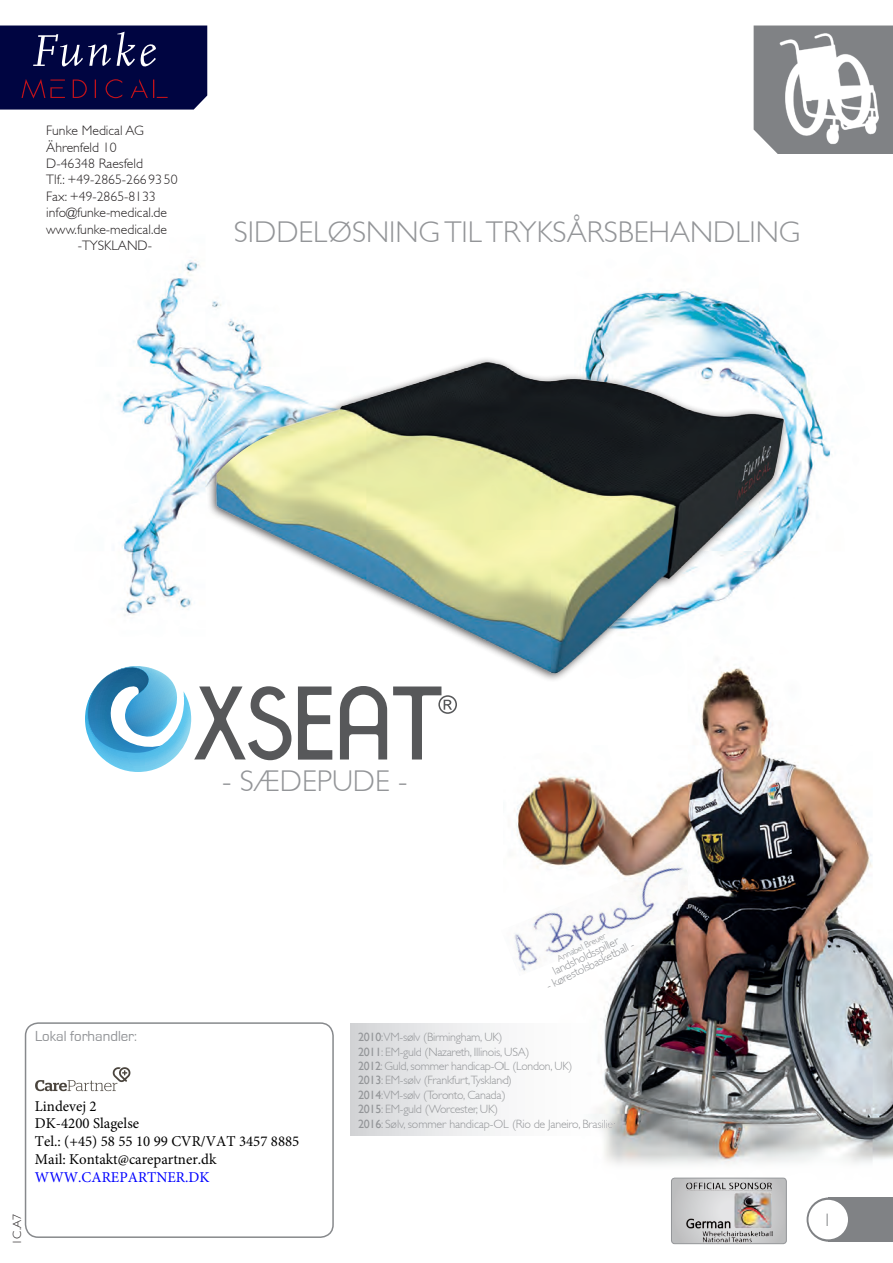
<style>
.page{position:relative;width:893px;height:1263px;background:#fff}
.page>*{position:absolute;margin:0;border:0;box-sizing:border-box;transform-origin:0 0}
.t1{font:300 30px "Gill Sans";color:#939598}
.t2{font:300 18px "Gill Sans";color:#808285}
.t3{font:15px/17.9px "Minion Pro";color:#000}
.t4{font:15px "Minion Pro";color:#00f}
.t5{font:15px "Eurostile";color:#929497}
.t6{font:300 13.65px "Gill Sans";color:#231f20}
.t7{font:300 12px/14.4px "Gill Sans";letter-spacing:-.02em;color:#939598}
.t8{font:300 12px "Gill Sans";color:#231f20}
.t9{font:300 9px "Gill Sans";color:#939598}
.s1{font-weight:400}
</style>
<div class="page">
<img style="left:21px;top:25px;width:872px;height:1013px">
<img style="left:24px;top:1038px;width:107px;height:95px">
<svg style="left:350px;top:1024px;width:154px;height:111px"></svg>
<div style="left:25px;top:1022px;width:309px;height:216px;border:2px solid #87898c;border-radius:13px"></div>
<img style="left:504px;top:561px;width:389px;height:618px">
<svg style="left:85px;top:665px;width:372px;height:107px"></svg>
<img style="left:184px;top:348px;width:640px;height:356px">
<img style="left:716px;top:356px;width:177px;height:155px">
<img style="left:21px;top:401px;width:257px;height:129px">
<div style="left:754px;top:26px;width:139px;height:128px;background:#808285"></div>
<img style="left:779px;top:30px;width:99px;height:119px">
<svg style="left:0;top:26px;width:207px;height:84px;background:#12134a"></svg>
<div style="left:671px;top:1178px;width:115px;height:66px;background:#c1c1c2;border-radius:3px"></div>
<div style="left:671px;top:1178px;width:115px;height:66px;border:1px solid #939598;border-radius:3px"></div>
<img style="left:684px;top:1179px;width:90px;height:64px">
<img style="left:501px;top:857px;width:199px;height:119px">
<svg style="left:807px;top:1197px;width:44px;height:45px"></svg>
<div style="left:828px;top:1197px;width:65px;height:45px;background:#808285"></div>
<div style="left:808px;top:1200px;width:40px;height:39px;background:#fff;border-radius:50%"></div>
<p class="t6" style="left:46px;top:123px;width:99px">Funke Medical AG</p>
<p class="t6" style="left:46px;top:139px;width:72px">Ährenfeld 10</p>
<p class="t6" style="left:46px;top:156px;width:98px">D-46348 Raesfeld</p>
<p class="t6" style="left:46px;top:172px;width:133px">Tlf.: +49-2865-26693 50</p>
<p class="t6" style="left:46px;top:189px;width:111px">Fax: +49-2865-8133</p>
<p class="t6" style="left:46px;top:205px;width:122px">info@funke-medical.de</p>
<p class="t6" style="left:46px;top:221px;width:122px">www.funke-medical.de</p>
<p class="t6" style="left:78px;top:238px;width:76px">-TYSKLAND-</p>
<h1 class="t1" style="left:234px;top:215px;width:568px">SIDDELØSNING TIL TRYKSÅRSBEHANDLING</h1>
<h1 class="t1" style="left:222px;top:764px;width:187px">- SÆDEPUDE -</h1>
<p class="t5" style="left:35px;top:1028px;width:104px">Lokal forhandler:</p>
<p class="t8" style="left:10px;top:1245px;width:32px;rotate:-90deg">1C.A7</p>
<p class="t3" style="left:35px;top:1097px;width:266px">Lindevej 2<br>DK-4200 Slagelse<br>Tel.: (+45) 58 55 10 99 CVR/VAT 3457 8885<br>Mail: Kontakt@carepartner.dk</p>
<p class="t4" style="left:35px;top:1167px;width:176px">WWW.CAREPARTNER.DK</p>
<p class="t9" style="left:555px;top:954px;width:55px;rotate:-26deg">Annabel Breuer</p>
<p class="t7" style="left:550px;top:965px;width:73px;rotate:-26deg">landsholdsspiller</p>
<p class="t7" style="left:544px;top:980px;width:98px;rotate:-26deg">- kørestolsbasketball -</p>
<p class="t7" style="left:358px;top:1030px;width:266px"><span class="s1">2010</span>:VM-sølv (Birmingham, UK)<br><span class="s1">2011</span>: EM-guld (Nazareth, Illinois, USA)<br><span class="s1">2012</span>: Guld, sommer handicap-OL (London, UK)<br><span class="s1">2013</span>: EM-sølv (Frankfurt,Tyskland)<br><span class="s1">2014</span>:VM-sølv (Toronto, Canada)<br><span class="s1">2015</span>: EM-guld (Worcester, UK)<br><span class="s1">2016</span>: Sølv, sommer handicap-OL (Rio de Janeiro, Brasilien)</p>
<h2 class="t2" style="left:823px;top:1210px;width:10px">1</h2>
</div>
